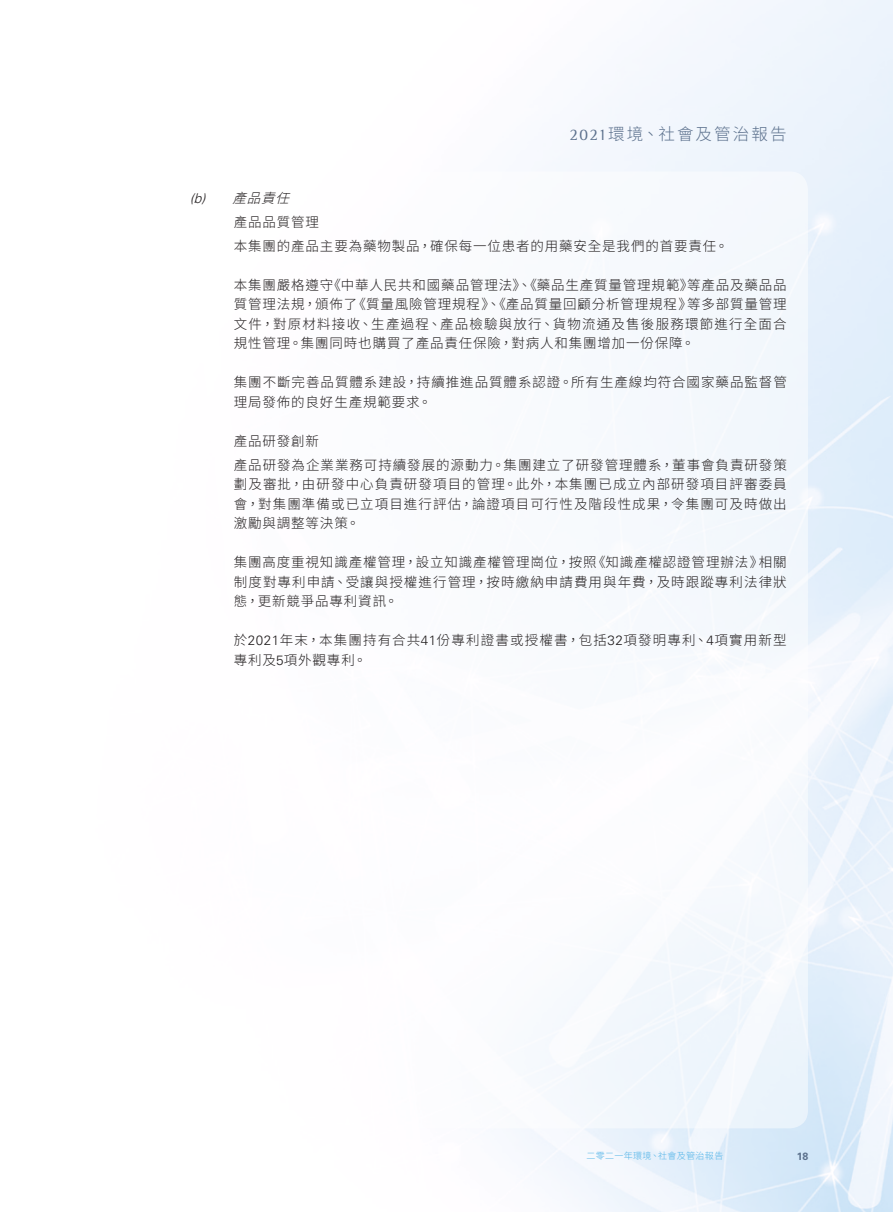
<style>
.page{position:relative;width:893px;height:1212px;background:#fff}
.page>*{position:absolute;margin:0;border:0;box-sizing:border-box;transform-origin:0 0}
.t1{font:300 16.5px "Source Han Sans TC";letter-spacing:.13em;color:#5c718d}
.Body_Text{font:300 13.5px/19.5px "Source Han Sans TC";letter-spacing:.065em;color:#231f20}
.Body_Text-2{font:300 13.5px/19.5px "Source Han Sans TC";letter-spacing:.085em;color:#231f20}
.Heading_4{font:300 13.5px "Source Han Sans TC";letter-spacing:.065em;color:#231f20}
.Heading_3{font:italic 300 13.5px "Source Han Sans TC";color:#231f20}
.Heading_3-2{font:italic 300 13.5px "Univers LT Std";color:#231f20}
.t2{font:700 10.5px "Univers LT Std";color:#5c718d}
.t3{font:300 9px "Source Han Sans TC";letter-spacing:.04em;color:#4db2e7}
.s1{font-family:"Rotis Semi Serif Std";font-weight:400}
.s2{font-family:"Univers LT Std"}
</style>
<div class="page">
<img style="left:514px;top:0;width:379px;height:1212px">
<svg style="left:514px;top:171px;width:294px;height:957px"></svg>
<p class="Heading_3-2" style="left:190px;top:190px;width:17px">b(</p>
<p class="Heading_3-2" style="left:202px;top:190px;width:10px">)</p>
<p class="Heading_3" style="left:232px;top:191px;width:68px">產品責任</p>
<p class="t1" style="left:570px;top:125px;width:219px"><span class="s1">2021</span>環境、社會及管治報告</p>
<p class="Heading_4" style="left:234px;top:214px;width:87px">產品品質管理</p>
<p class="Body_Text" style="left:234px;top:236px;width:496px">本集團的產品主要為藥物製品，確保每一位患者的用藥安全是我們的首要責任。</p>
<p class="Body_Text" style="left:687px;top:275px;width:101px">等產品及藥品品</p>
<p class="Body_Text" style="left:327px;top:275px;width:367px">《中華人民共和國藥品管理法》、《藥品生產質量管理規範》</p>
<p class="Body_Text" style="left:234px;top:275px;width:101px">本集團嚴格遵守</p>
<p class="Body_Text" style="left:353px;top:295px;width:341px">《質量風險管理規程》、《產品質量回顧分析管理規程》</p>
<p class="Body_Text" style="left:234px;top:295px;width:554px">質管理法規，頒佈了<br>文件，對原材料接收、生產過程、產品檢驗與放行、貨物流通及售後服務環節進行全面合規性管理。集團同時也購買了產品責任保險，對病人和集團增加一份保障。</p>
<p class="Body_Text" style="left:234px;top:373px;width:554px">集團不斷完善品質體系建設，持續推進品質體系認證。所有生產線均符合國家藥品監督管理局發佈的良好生產規範要求。</p>
<p class="Heading_4" style="left:234px;top:433px;width:87px">產品研發創新</p>
<p class="Body_Text" style="left:234px;top:455px;width:554px;text-align:justify">產品研發為企業業務可持續發展的源動力。集團建立了研發管理體系，董事會負責研發策劃及審批，由研發中心負責研發項目的管理。此外，本集團已成立內部研發項目評審委員會，對集團準備或已立項目進行評估，論證項目可行性及階段性成果，令集團可及時做出激勵與調整等決策。</p>
<p class="Body_Text" style="left:759px;top:553px;width:29px">相關</p>
<p class="Body_Text" style="left:687px;top:295px;width:101px">等多部質量管理</p>
<p class="Body_Text" style="left:592px;top:553px;width:173px">《知識產權認證管理辦法》</p>
<p class="Body_Text" style="left:234px;top:553px;width:554px">集團高度重視知識產權管理，設立知識產權管理崗位，按照<br>制度對專利申請、受讓與授權進行管理，按時繳納申請費用與年費，及時跟蹤專利法律狀態，更新競爭品專利資訊。</p>
<p class="Body_Text-2" style="left:234px;top:631px;width:554px">於<span class="s2">2021</span>年末，本集團持有合共<span class="s2">41</span>份專利證書或授權書，包括<span class="s2">32</span>項發明專利、<span class="s2">4</span>項實用新型專利及<span class="s2">5</span>項外觀專利。</p>
<p class="t3" style="left:586px;top:1151px;width:138px">二零二一年環境、社會及管治報告</p>
<p class="t2" style="left:797px;top:1150px;width:13px">18</p>
</div>
